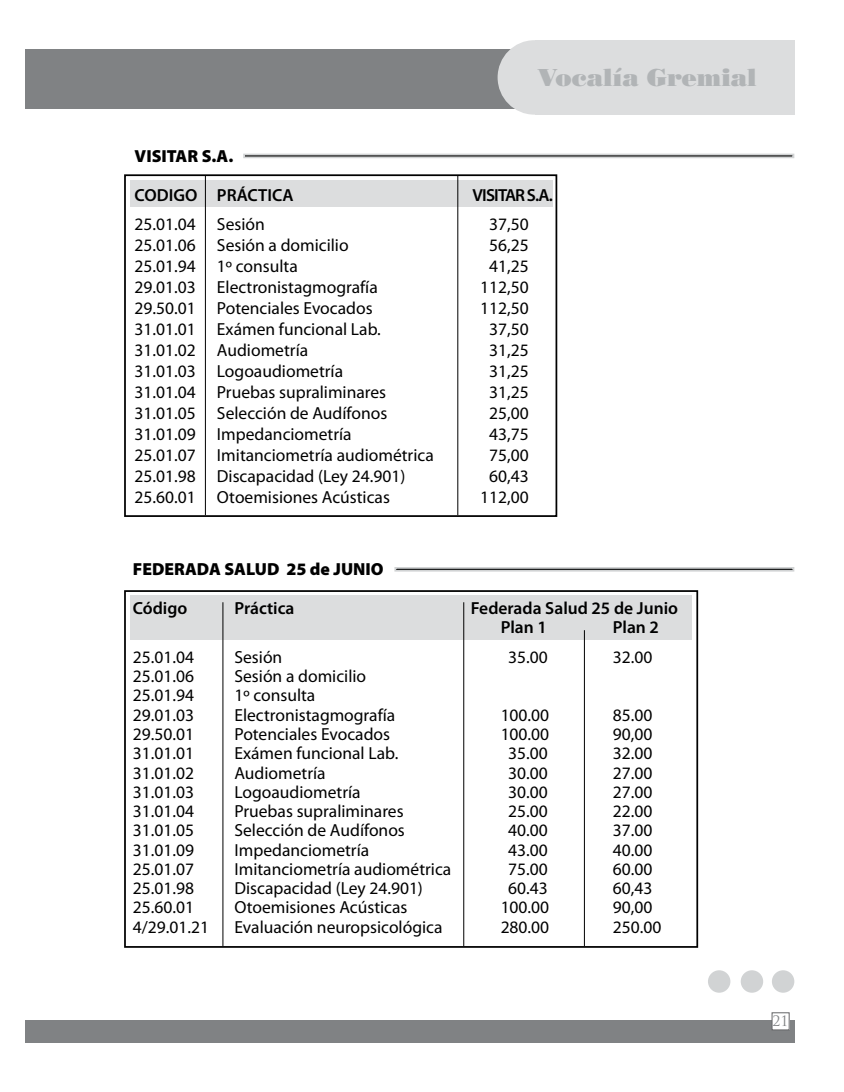
<style>
.page{position:relative;width:844px;height:1092px;background:#fff}
.page>*{position:absolute;margin:0;border:0;box-sizing:border-box;transform-origin:0 0}
.t1{font:24.5px "Bodoni Poster";color:#b1b4b6}
.t2{font:17.5px "Myriad Pro";color:#000}
.t3{font:600 17.5px/19.2px "Myriad Pro";color:#000}
.t4{font:900 17.5px "Myriad Pro";color:#000}
.t5{font:600 17.5px "Myriad Pro";letter-spacing:-.05em;color:#000}
.t6{font:14px "Trajan Pro";color:#808284}
</style>
<div class="page">
<div style="left:25px;top:50px;width:769px;height:59px;background:#808284"></div>
<div style="left:25px;top:1019px;width:769px;height:23px;background:#808284"></div>
<div style="left:771px;top:1012px;width:18px;height:17px;background:#fff"></div>
<div style="left:771px;top:1012px;width:18px;height:18px;border:1px solid #646567"></div>
<div style="left:497px;top:40px;width:74px;height:75px;background:#dcddde;border-radius:50%"></div>
<div style="left:534px;top:40px;width:260px;height:75px;background:#dcddde"></div>
<div style="left:130px;top:180px;width:422px;height:27px;background:#dcddde"></div>
<div style="left:124px;top:174px;width:433px;height:343px;border:2px solid #000"></div>
<hr style="left:457px;top:175px;width:1px;height:340px;background:#000">
<hr style="left:205px;top:175px;width:1px;height:340px;background:#000">
<div style="left:243px;top:154px;width:551px;height:4px;border:2px solid #d1d3d4"></div>
<div style="left:394px;top:567px;width:400px;height:4px;border:2px solid #d1d3d4"></div>
<div style="left:771px;top:970px;width:23px;height:22px;background:#d1d3d4;border-radius:50%"></div>
<div style="left:740px;top:970px;width:23px;height:22px;background:#d1d3d4;border-radius:50%"></div>
<div style="left:707px;top:970px;width:23px;height:22px;background:#d1d3d4;border-radius:50%"></div>
<div style="left:130px;top:595px;width:561px;height:45px;background:#dcddde"></div>
<div style="left:124px;top:590px;width:574px;height:357px;border:2px solid #000"></div>
<hr style="left:463px;top:602px;width:1px;height:343px;background:#000">
<hr style="left:222px;top:602px;width:1px;height:343px;background:#000">
<hr style="left:583px;top:630px;width:1px;height:315px;background:#000">
<h1 class="t1" style="left:537px;top:62px;width:221px">Vocalía Gremial</h1>
<p class="t4" style="left:135px;top:144px;width:100px">VISITAR S.A.</p>
<p class="t3" style="left:135px;top:185px;width:160px">CODIGO PRÁCTICA</p>
<p class="t5" style="left:472px;top:183px;width:82px">VISITAR S.A.</p>
<p class="t2" style="left:135px;top:214px;width:132px">25.01.04 Sesión</p>
<p class="t2" style="left:489px;top:214px;width:41px">37,50</p>
<p class="t2" style="left:135px;top:235px;width:215px">25.01.06 Sesión a domicilio</p>
<p class="t2" style="left:489px;top:235px;width:41px">56,25</p>
<p class="t2" style="left:135px;top:256px;width:165px">25.01.94 1º consulta</p>
<p class="t2" style="left:489px;top:256px;width:41px">41,25</p>
<p class="t2" style="left:135px;top:277px;width:245px">29.01.03 Electronistagmografía</p>
<p class="t2" style="left:480px;top:277px;width:50px">112,50</p>
<p class="t2" style="left:135px;top:298px;width:239px">29.50.01 Potenciales Evocados</p>
<p class="t2" style="left:480px;top:298px;width:50px">112,50</p>
<p class="t2" style="left:135px;top:319px;width:248px">31.01.01 Exámen funcional Lab.</p>
<p class="t2" style="left:489px;top:319px;width:41px">37,50</p>
<p class="t2" style="left:135px;top:340px;width:175px">31.01.02 Audiometría</p>
<p class="t2" style="left:489px;top:340px;width:41px">31,25</p>
<p class="t2" style="left:135px;top:361px;width:210px">31.01.03 Logoaudiometría</p>
<p class="t2" style="left:489px;top:361px;width:41px">31,25</p>
<p class="t2" style="left:135px;top:382px;width:253px">31.01.04 Pruebas supraliminares</p>
<p class="t2" style="left:489px;top:382px;width:41px">31,25</p>
<p class="t2" style="left:135px;top:403px;width:254px">31.01.05 Selección de Audífonos</p>
<p class="t2" style="left:489px;top:403px;width:41px">25,00</p>
<p class="t2" style="left:135px;top:424px;width:218px">31.01.09 Impedanciometría</p>
<p class="t2" style="left:489px;top:424px;width:41px">43,75</p>
<p class="t2" style="left:135px;top:445px;width:300px">25.01.07 Imitanciometría audiométrica</p>
<p class="t2" style="left:489px;top:445px;width:41px">75,00</p>
<p class="t2" style="left:135px;top:466px;width:272px">25.01.98 Discapacidad (Ley 24.901)</p>
<p class="t2" style="left:489px;top:466px;width:41px">60,43</p>
<p class="t2" style="left:135px;top:487px;width:257px">25.60.01 Otoemisiones Acústicas</p>
<p class="t2" style="left:480px;top:487px;width:50px">112,00</p>
<p class="t4" style="left:133px;top:557px;width:252px">FEDERADA SALUD 25 de JUNIO</p>
<p class="t3" style="left:133px;top:598px;width:56px">Código</p>
<p class="t3" style="left:234px;top:598px;width:62px">Práctica</p>
<p class="t3" style="left:500px;top:598px;width:179px;text-indent:-30px">Federada Salud 25 de Junio<br>Plan 1</p>
<p class="t3" style="left:612px;top:617px;width:48px">Plan 2</p>
<p class="t2" style="left:133px;top:646px;width:63px">25.01.04</p>
<p class="t2" style="left:234px;top:646px;width:49px">Sesión</p>
<p class="t2" style="left:508px;top:646px;width:41px">35.00</p>
<p class="t2" style="left:612px;top:646px;width:41px">32.00</p>
<p class="t2" style="left:133px;top:665px;width:63px">25.01.06</p>
<p class="t2" style="left:234px;top:665px;width:133px">Sesión a domicilio</p>
<p class="t2" style="left:133px;top:684px;width:63px">25.01.94</p>
<p class="t2" style="left:234px;top:684px;width:82px">1º consulta</p>
<p class="t2" style="left:133px;top:704px;width:63px">29.01.03</p>
<p class="t2" style="left:234px;top:704px;width:162px">Electronistagmografía</p>
<p class="t2" style="left:500px;top:704px;width:50px">100.00</p>
<p class="t2" style="left:612px;top:704px;width:41px">85.00</p>
<p class="t2" style="left:133px;top:723px;width:63px">29.50.01</p>
<p class="t2" style="left:234px;top:723px;width:157px">Potenciales Evocados</p>
<p class="t2" style="left:500px;top:723px;width:50px">100.00</p>
<p class="t2" style="left:612px;top:723px;width:41px">90,00</p>
<p class="t2" style="left:133px;top:742px;width:63px">31.01.01</p>
<p class="t2" style="left:234px;top:742px;width:165px">Exámen funcional Lab.</p>
<p class="t2" style="left:508px;top:742px;width:41px">35.00</p>
<p class="t2" style="left:612px;top:742px;width:41px">32.00</p>
<p class="t2" style="left:133px;top:761px;width:63px">31.01.02</p>
<p class="t2" style="left:234px;top:761px;width:93px">Audiometría</p>
<p class="t2" style="left:508px;top:761px;width:41px">30.00</p>
<p class="t2" style="left:612px;top:761px;width:41px">27.00</p>
<p class="t2" style="left:133px;top:781px;width:63px">31.01.03</p>
<p class="t2" style="left:234px;top:781px;width:128px">Logoaudiometría</p>
<p class="t2" style="left:508px;top:781px;width:41px">30.00</p>
<p class="t2" style="left:612px;top:781px;width:41px">27.00</p>
<p class="t2" style="left:133px;top:800px;width:63px">31.01.04</p>
<p class="t2" style="left:234px;top:800px;width:171px">Pruebas supraliminares</p>
<p class="t2" style="left:508px;top:800px;width:41px">25.00</p>
<p class="t2" style="left:612px;top:800px;width:41px">22.00</p>
<p class="t2" style="left:133px;top:819px;width:63px">31.01.05</p>
<p class="t2" style="left:234px;top:819px;width:172px">Selección de Audífonos</p>
<p class="t2" style="left:508px;top:819px;width:41px">40.00</p>
<p class="t2" style="left:612px;top:819px;width:41px">37.00</p>
<p class="t2" style="left:133px;top:838px;width:63px">31.01.09</p>
<p class="t2" style="left:234px;top:838px;width:136px">Impedanciometría</p>
<p class="t2" style="left:508px;top:838px;width:41px">43.00</p>
<p class="t2" style="left:612px;top:838px;width:41px">40.00</p>
<p class="t2" style="left:133px;top:858px;width:63px">25.01.07</p>
<p class="t2" style="left:234px;top:858px;width:218px">Imitanciometría audiométrica</p>
<p class="t2" style="left:508px;top:858px;width:41px">75.00</p>
<p class="t2" style="left:612px;top:858px;width:41px">60.00</p>
<p class="t2" style="left:133px;top:877px;width:63px">25.01.98</p>
<p class="t2" style="left:234px;top:877px;width:190px">Discapacidad (Ley 24.901)</p>
<p class="t2" style="left:508px;top:877px;width:41px">60.43</p>
<p class="t2" style="left:612px;top:877px;width:41px">60,43</p>
<p class="t2" style="left:133px;top:896px;width:63px">25.60.01</p>
<p class="t2" style="left:234px;top:896px;width:174px">Otoemisiones Acústicas</p>
<p class="t2" style="left:500px;top:896px;width:50px">100.00</p>
<p class="t2" style="left:612px;top:896px;width:41px">90,00</p>
<p class="t2" style="left:133px;top:915px;width:78px">4/29.01.21</p>
<p class="t2" style="left:234px;top:915px;width:209px">Evaluación neuropsicológica</p>
<p class="t2" style="left:500px;top:915px;width:50px">280.00</p>
<p class="t2" style="left:612px;top:915px;width:50px">250.00</p>
<p class="t6" style="left:772px;top:1011px;width:17px">21</p>
</div>
